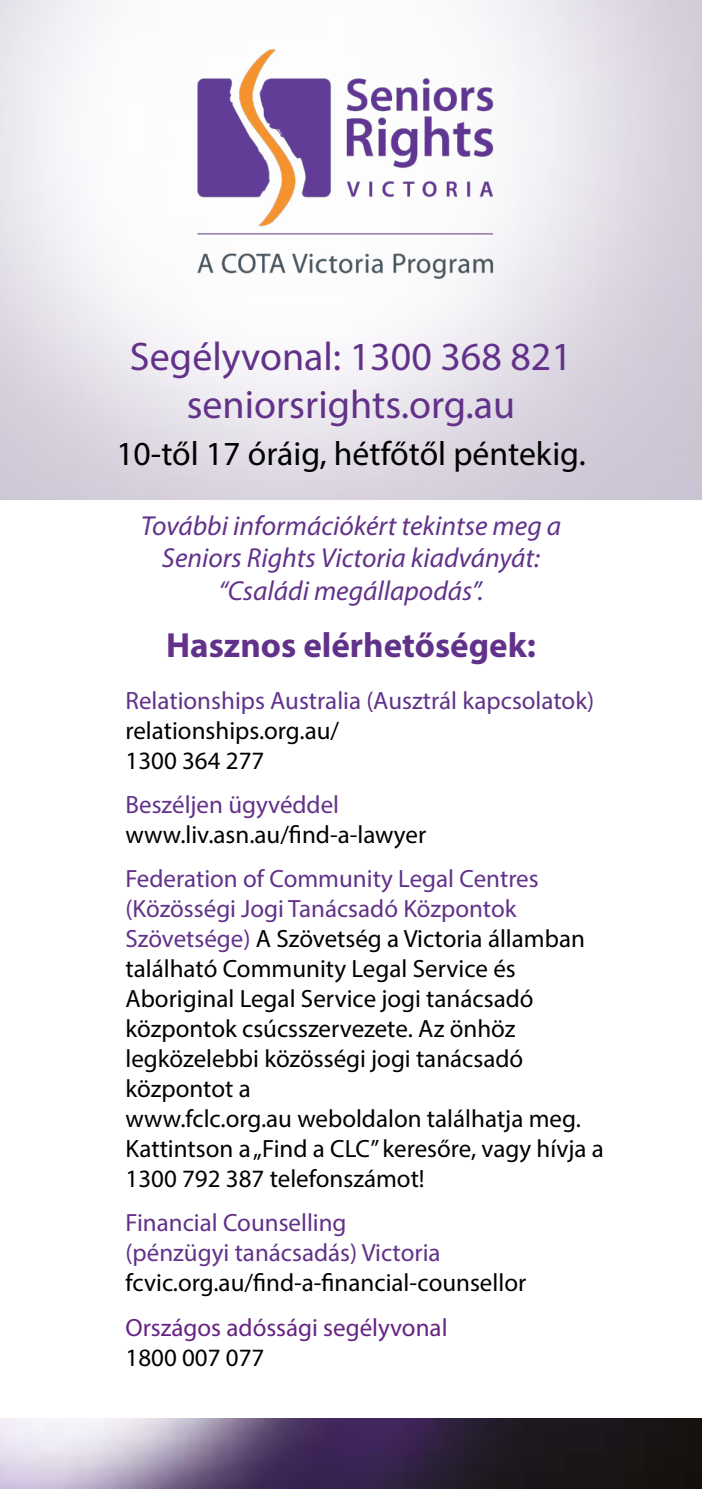
<style>
.page{position:relative;width:702px;height:1489px;background:#fff}
.page>*{position:absolute;margin:0;border:0;box-sizing:border-box;transform-origin:0 0}
.t1{font:40px/47.5px "Myriad Pro";color:#62328a;text-align:center}
.t2{font:700 35px "Myriad Pro";color:#62328a}
.t3{font:33.75px "Myriad Pro";color:#000}
.t4{font:italic 27.5px/32.5px "Myriad Pro";color:#62328a;text-align:center}
.t5{font:25px/30px "Myriad Pro";color:#000}
.t6{font:25px/30px "Myriad Pro";color:#62328a}
.t7{font:25px "Myriad Pro";color:#662383}
.s1{color:#62328a}
</style>
<div class="page">
<img style="left:0;top:1418px;width:702px;height:70px">
<img style="left:150px;top:6px;width:384px;height:286px">
<h1 class="t1" style="left:130px;top:332px;width:443px">Segélyvonal: 1300 368 821 seniorsrights.org.au</h1>
<h3 class="t3" style="left:116px;top:433px;width:471px">10-től 17 óráig, hétfőtől péntekig.</h3>
<p class="t4" style="left:141px;top:509px;width:422px">További információkért tekintse meg a<br>Seniors Rights Victoria kiadványát: “Családi megállapodás”.</p>
<h2 class="t2" style="left:166px;top:622px;width:371px">Hasznos elérhetőségek:</h2>
<p class="t6" style="left:125px;top:684px;width:470px">Relationships Australia (Ausztrál kapcsolatok)</p>
<p class="t5" style="left:125px;top:714px;width:215px">relationships.org.au/<br>1300 364 277</p>
<p class="t6" style="left:125px;top:789px;width:215px">Beszéljen ügyvéddel</p>
<p class="t5" style="left:125px;top:819px;width:302px">www.liv.asn.au/find-a-lawyer</p>
<p class="t5" style="left:125px;top:863px;width:480px"><span class="s1">Federation of Community Legal Centres (Közösségi Jogi Tanácsadó Központok Szövetsége)</span> A Szövetség a Victoria államban található Community Legal Service és Aboriginal Legal Service jogi tanácsadó központok csúcsszervezete. Az önhöz legközelebbi közösségi jogi tanácsadó központot a<br>www.fclc.org.au weboldalon találhatja meg.<br>Kattintson a „Find a CLC” keresőre, vagy hívja a 1300 792 387 telefonszámot!</p>
<p class="t6" style="left:125px;top:1207px;width:316px">Financial Counselling (pénzügyi tanácsadás) Victoria</p>
<p class="t5" style="left:125px;top:1267px;width:402px">fcvic.org.au/find-a-financial-counsellor</p>
<p class="t7" style="left:125px;top:1311px;width:323px">Országos adóssági segélyvonal</p>
<p class="t5" style="left:125px;top:1341px;width:140px">1800 007 077</p>
</div>
